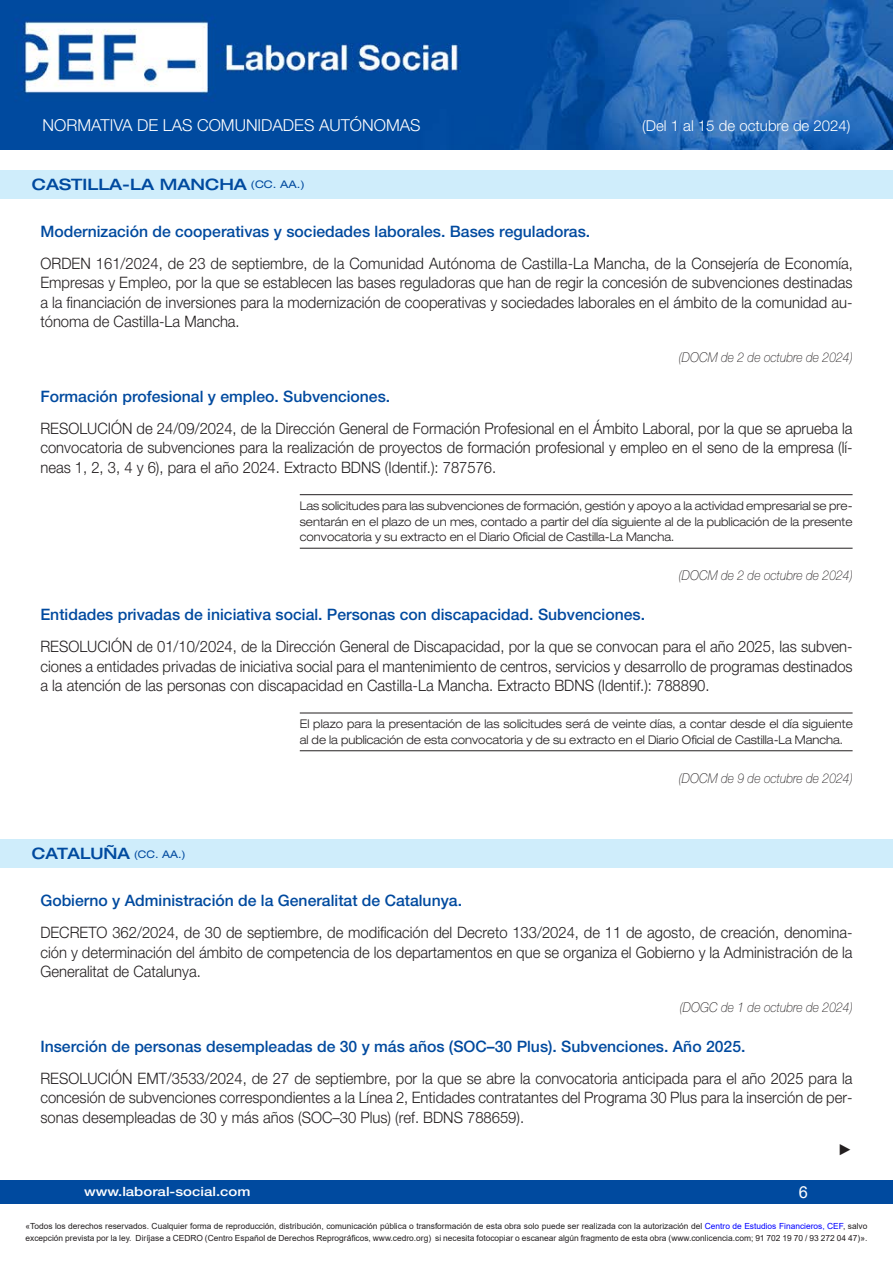
<style>
.page{position:relative;width:893px;height:1263px;background:#fff}
.page>*{position:absolute;margin:0;border:0;box-sizing:border-box;transform-origin:0 0}
.t1{font:300 16.5px "Helvetica Neue LT Std";color:#fff}
.t2{font:16.5px "Arial";color:#fff}
.Contenido{font:300 15.75px/19.5px "Helvetica Neue LT Std";color:#231f20;text-align:justify;scale:.94 1}
.Título-cabecera{font:500 15.75px "Helvetica Neue LT Std";color:#004a9f}
.Comunidades_TOP{font:500 expanded 15.75px "Helvetica Neue LT Std";color:#004a9f;scale:1.04 1}
.Comunidades_division{font:500 expanded 15.75px "Helvetica Neue LT Std";color:#004a9f}
.Contenido_nuevo{font:15.75px "Arial";color:#231f20;scale:.94 1}
.t3{font:300 15px "Helvetica Neue LT Std";color:#fff}
.publicación{font:italic 100 13.5px "Helvetica Neue LT Std";color:#231f20;scale:.9 1}
.t4{font:500 12.75px "Helvetica Neue LT Std";color:#fff;scale:1.18 1}
.Plazo{font:300 expanded 12px/15.8px "Helvetica Neue LT Std";color:#231f20;text-align:justify;scale:.92 1}
.t5{font:8.4px/12px "Arial";color:#231f20}
.s1{font-weight:400;font-size:10.5px}
.s2{color:#00f}
</style>
<div class="page">
<div style="left:0;top:1180px;width:893px;height:23px;background:#004a9f"></div>
<img style="left:0;top:0;width:893px;height:149px">
<hr style="left:300px;top:494px;width:553px;height:1px;background:#231f20">
<hr style="left:300px;top:548px;width:553px;height:1px;background:#231f20">
<hr style="left:300px;top:713px;width:553px;height:1px;background:#231f20">
<hr style="left:300px;top:750px;width:553px;height:1px;background:#231f20">
<div style="left:0;top:170px;width:893px;height:28px;background:#cfedfb"></div>
<div style="left:0;top:839px;width:893px;height:29px;background:#cfedfb"></div>
<p class="t1" style="left:43px;top:115px;width:379px">NORMATIVA DE LAS COMUNIDADES AUTÓNOMAS</p>
<p class="t3" style="left:642px;top:117px;width:210px">(Del 1 al 15 de octubre de 2024)</p>
<p class="Comunidades_TOP" style="left:32px;top:174px;width:264px">CASTILLA-LA MANCHA <span class="s1">(CC. AA.)</span></p>
<p class="Título-cabecera" style="left:40px;top:222px;width:551px">Modernización de cooperativas y sociedades laborales. Bases reguladoras.</p>
<p class="Contenido" style="left:40px;top:253px;width:866px">ORDEN 161/2024, de 23 de septiembre, de la Comunidad Autónoma de Castilla-La Mancha, de la Consejería de Economía, Empresas y Empleo, por la que se establecen las bases reguladoras que han de regir la concesión de subvenciones destinadas a la financiación de inversiones para la modernización de cooperativas y sociedades laborales en el ámbito de la comunidad au&shy;tónoma de Castilla-La Mancha.</p>
<p class="publicación" style="left:679px;top:349px;width:194px">(DOCM de 2 de octubre de 2024)</p>
<p class="Título-cabecera" style="left:40px;top:387px;width:351px">Formación profesional y empleo. Subvenciones.</p>
<p class="Contenido" style="left:40px;top:418px;width:865px">RESOLUCIÓN de 24/09/2024, de la Dirección General de Formación Profesional en el Ámbito Laboral, por la que se aprueba la convocatoria de subvenciones para la realización de proyectos de formación profesional y empleo en el seno de la empresa (lí&shy;neas 1, 2, 3, 4 y 6), para el año 2024. Extracto BDNS (Identif.): 787576.</p>
<p class="Plazo" style="left:300px;top:498px;width:602px">Las solicitudes para las subvenciones de formación, gestión y apoyo a la actividad empresarial se pre&shy;sentarán en el plazo de un mes, contado a partir del día siguiente al de la publicación de la presente convocatoria y su extracto en el Diario Oficial de Castilla-La Mancha.</p>
<p class="publicación" style="left:679px;top:567px;width:194px">(DOCM de 2 de octubre de 2024)</p>
<p class="Título-cabecera" style="left:40px;top:605px;width:606px">Entidades privadas de iniciativa social. Personas con discapacidad. Subvenciones.</p>
<p class="Contenido" style="left:40px;top:636px;width:866px">RESOLUCIÓN de 01/10/2024, de la Dirección General de Discapacidad, por la que se convocan para el año 2025, las subven&shy;ciones a entidades privadas de iniciativa social para el mantenimiento de centros, servicios y desarrollo de programas destinados a la atención de las personas con discapacidad en Castilla-La Mancha. Extracto BDNS (Identif.): 788890.</p>
<p class="Plazo" style="left:300px;top:716px;width:603px">El plazo para la presentación de las solicitudes será de veinte días, a contar desde el día siguiente al de la publicación de esta convocatoria y de su extracto en el Diario Oficial de Castilla-La Mancha.</p>
<p class="publicación" style="left:679px;top:770px;width:194px">(DOCM de 9 de octubre de 2024)</p>
<p class="Comunidades_division" style="left:32px;top:844px;width:155px">CATALUÑA <span class="s1">(CC. AA.)</span></p>
<p class="Título-cabecera" style="left:40px;top:891px;width:423px">Gobierno y Administración de la Generalitat de Catalunya.</p>
<p class="Contenido" style="left:40px;top:923px;width:865px">DECRETO 362/2024, de 30 de septiembre, de modificación del Decreto 133/2024, de 11 de agosto, de creación, denomina&shy;ción y determinación del ámbito de competencia de los departamentos en que se organiza el Gobierno y la Administración de la Generalitat de Catalunya.</p>
<p class="publicación" style="left:680px;top:999px;width:193px">(DOGC de 1 de octubre de 2024)</p>
<p class="Título-cabecera" style="left:40px;top:1036px;width:707px">Inserción de personas desempleadas de 30 y más años (SOC–30 Plus). Subvenciones. Año 2025.</p>
<p class="Contenido" style="left:40px;top:1068px;width:865px">RESOLUCIÓN EMT/3533/2024, de 27 de septiembre, por la que se abre la convocatoria anticipada para el año 2025 para la concesión de subvenciones correspondientes a la Línea 2, Entidades contratantes del Programa 30 Plus para la inserción de per&shy;sonas desempleadas de 30 y más años (SOC–30 Plus) (ref. BDNS 788659).</p>
<p class="Contenido_nuevo" style="left:838px;top:1139px;width:17px">►</p>
<p class="t4" style="left:84px;top:1184px;width:143px">www.laboral-social.com</p>
<p class="t2" style="left:799px;top:1180px;width:11px">6</p>
<p class="t5" style="left:26px;top:1220px;width:843px">«Todos los derechos reservados. Cualquier forma de reproducción, distribución, comunicación pública o transformación de esta obra solo puede ser realizada con la autorización del <span class="s2">Centro de Estudios Financieros, CEF</span>, salvo excepción prevista por la ley. Diríjase a CEDRO (Centro Español de Derechos Reprográficos, www.cedro.org) si necesita fotocopiar o escanear algún fragmento de esta obra (www.conlicencia.com; 91 702 19 70 / 93 272 04 47)».</p>
</div>
